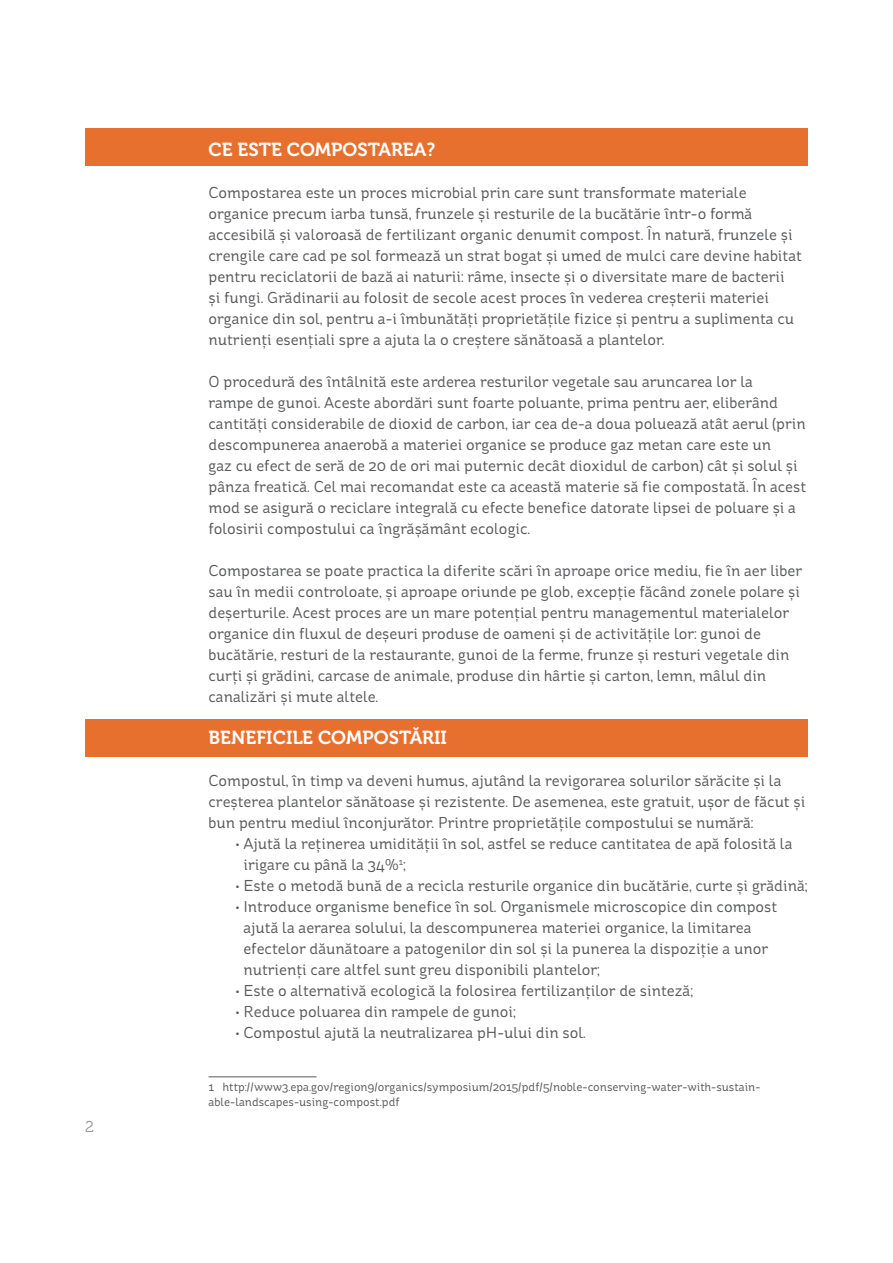
<style>
.page{position:relative;width:893px;height:1263px;background:#fff}
.page>*{position:absolute;margin:0;border:0;box-sizing:border-box;transform-origin:0 0}
.t1{font:18.75px "Museo 700";color:#fff}
.t2{font:15.75px/21px "St Ryde";color:#58595b}
.t3{font:15.75px "Museo 300";color:#939598}
.t4{font:12px/14.4px "St Ryde";color:#58595b}
</style>
<div class="page">
<div style="left:85px;top:128px;width:723px;height:37px;background:#e8702f"></div>
<div style="left:85px;top:719px;width:723px;height:37px;background:#e8702f"></div>
<hr style="left:209px;top:1076px;width:108px;height:1px;background:#58595b">
<p class="t3" style="left:85px;top:1118px;width:10px">2</p>
<p class="t1" style="left:209px;top:139px;width:228px">CE ESTE COMPOSTAREA?</p>
<p class="t2" style="left:209px;top:182px;width:595px">Compostarea este un proces microbial prin care sunt transformate materiale organice precum iarba tunsă, frunzele și resturile de la bucătărie într-o formă accesibilă și valoroasă de fertilizant organic denumit compost. În natură, frunzele și crengile care cad pe sol formează un strat bogat și umed de mulci care devine habitat pentru reciclatorii de bază ai naturii: râme, insecte și o diversitate mare de bacterii<br>și fungi. Grădinarii au folosit de secole acest proces în vederea creșterii materiei organice din sol, pentru a-i îmbunătăți proprietățile fizice și pentru a suplimenta cu nutrienți esențiali spre a ajuta la o creștere sănătoasă a plantelor.</p>
<p class="t2" style="left:209px;top:371px;width:599px">O procedură des întâlnită este arderea resturilor vegetale sau aruncarea lor la<br>rampe de gunoi. Aceste abordări sunt foarte poluante, prima pentru aer, eliberând cantități considerabile de dioxid de carbon, iar cea de-a doua poluează atât aerul (prin descompunerea anaerobă a materiei organice se produce gaz metan care este un<br>gaz cu efect de seră de 20 de ori mai puternic decât dioxidul de carbon) cât și solul și pânza freatică. Cel mai recomandat este ca această materie să fie compostată. În acest mod se asigură o reciclare integrală cu efecte benefice datorate lipsei de poluare și a folosirii compostului ca îngrășământ ecologic.</p>
<p class="t2" style="left:209px;top:560px;width:595px">Compostarea se poate practica la diferite scări în aproape orice mediu, fie în aer liber sau în medii controloate, și aproape oriunde pe glob, excepție făcând zonele polare și deșerturile. Acest proces are un mare potențial pentru managementul materialelor organice din fluxul de deșeuri produse de oameni și de activitățile lor: gunoi de bucătărie, resturi de la restaurante, gunoi de la ferme, frunze și resturi vegetale din curți și grădini, carcase de animale, produse din hârtie și carton, lemn, mâlul din canalizări și mute altele.</p>
<p class="t1" style="left:209px;top:727px;width:240px">BENEFICILE COMPOSTĂRII</p>
<p class="t2" style="left:209px;top:770px;width:598px">Compostul, în timp va deveni humus, ajutând la revigorarea solurilor sărăcite și la creșterea plantelor sănătoase și rezistente. De asemenea, este gratuit, ușor de făcut și bun pentru mediul înconjurător. Printre proprietățile compostului se numără:</p>
<p class="t2" style="left:243px;top:833px;width:551px;text-indent:-8px">• Ajută la reținerea umidității în sol, astfel se reduce cantitatea de apă folosită la irigare cu până la 34%<sup>1</sup>;</p>
<p class="t2" style="left:236px;top:875px;width:574px">• Este o metodă bună de a recicla resturile organice din bucătărie, curte și grădină;</p>
<p class="t2" style="left:243px;top:896px;width:535px;text-indent:-8px">• Introduce organisme benefice în sol. Organismele microscopice din compost ajută la aerarea solului, la descompunerea materiei organice, la limitarea efectelor dăunătoare a patogenilor din sol și la punerea la dispoziție a unor nutrienți care altfel sunt greu disponibili plantelor;</p>
<p class="t2" style="left:236px;top:980px;width:459px">• Este o alternativă ecologică la folosirea fertilizanților de sinteză;</p>
<p class="t2" style="left:236px;top:1001px;width:282px">• Reduce poluarea din rampele de gunoi;</p>
<p class="t2" style="left:236px;top:1022px;width:352px">• Compostul ajută la neutralizarea pH-ului din sol.</p>
<p class="t4" style="left:209px;top:1080px;width:553px">1 http://www3.epa.gov/region9/organics/symposium/2015/pdf/5/noble-conserving-water-with-sustain&shy;able-landscapes-using-compost.pdf</p>
</div>
